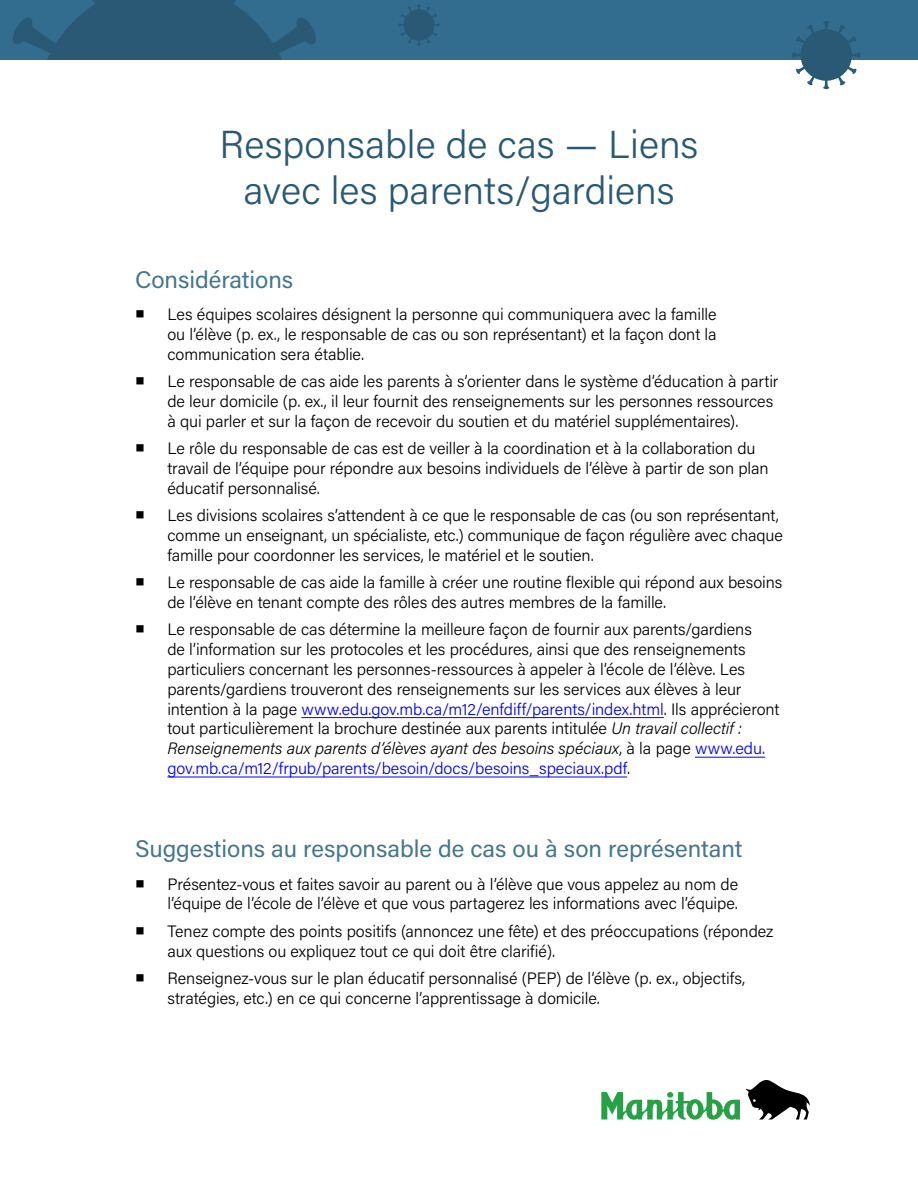
<style>
.page{position:relative;width:918px;height:1188px;background:#fff}
.page>*{position:absolute;margin:0;border:0;box-sizing:border-box;transform-origin:0 0}
.Head_A{font:300 39px/46.8px "Acumin Pro";color:#295975;text-align:center}
.Head_B-maroon{font:24px "Acumin Pro";color:#45768b}
.t1{font:300 16.5px/19.8px "Acumin Pro";letter-spacing:-.005em;color:#000}
.s1{font-family:"Arial Unicode MS";font-weight:400}
.s2{color:#0000fa}
.s3{font-style:italic}
</style>
<div class="page">
<hr style="left:301px;top:717px;width:363px;height:1px;background:#0000fa">
<hr style="left:695px;top:757px;width:70px;height:1px;background:#0000fa">
<hr style="left:167px;top:777px;width:460px;height:1px;background:#0000fa">
<div style="left:0;top:0;width:918px;height:59px;background:#326d8f"></div>
<svg style="left:13px;top:0;width:303px;height:59px"></svg>
<svg style="left:398px;top:4px;width:42px;height:42px"></svg>
<svg style="left:792px;top:21px;width:68px;height:68px"></svg>
<svg style="left:746px;top:1080px;width:64px;height:40px"></svg>
<svg style="left:601px;top:1092px;width:139px;height:28px"></svg>
<h1 class="Head_A" style="left:220px;top:119px;width:480px">Responsable de cas — Liens avec les parents/gardiens</h1>
<p class="Head_B-maroon" style="left:135px;top:263px;width:160px">Considérations</p>
<p class="t1" style="left:167px;top:304px;width:551px;text-align:justify;text-indent:-32px"><span class="s1">■</span> Les équipes scolaires désignent la personne qui communiquera avec la famille ou l’élève (p. ex., le responsable de cas ou son représentant) et la façon dont la communication sera établie.</p>
<p class="t1" style="left:167px;top:371px;width:612px;text-indent:-32px"><span class="s1">■</span> Le responsable de cas aide les parents à s’orienter dans le système d’éducation à partir de leur domicile (p. ex., il leur fournit des renseignements sur les personnes ressources à qui parler et sur la façon de recevoir du soutien et du matériel supplémentaires).</p>
<p class="t1" style="left:167px;top:438px;width:603px;text-indent:-32px"><span class="s1">■</span> Le rôle du responsable de cas est de veiller à la coordination et à la collaboration du travail de l’équipe pour répondre aux besoins individuels de l’élève à partir de son plan éducatif personnalisé.</p>
<p class="t1" style="left:167px;top:505px;width:617px;text-indent:-32px"><span class="s1">■</span> Les divisions scolaires s’attendent à ce que le responsable de cas (ou son représentant, comme un enseignant, un spécialiste, etc.) communique de façon régulière avec chaque famille pour coordonner les services, le matériel et le soutien.</p>
<p class="t1" style="left:167px;top:572px;width:616px;text-indent:-32px"><span class="s1">■</span> Le responsable de cas aide la famille à créer une routine flexible qui répond aux besoins de l’élève en tenant compte des rôles des autres membres de la famille.</p>
<p class="t1" style="left:167px;top:619px;width:614px;text-indent:-32px"><span class="s1">■</span> Le responsable de cas détermine la meilleure façon de fournir aux parents/gardiens<br>de l’information sur les protocoles et les procédures, ainsi que des renseignements particuliers concernant les personnes-ressources à appeler à l’école de l’élève. Les parents/gardiens trouveront des renseignements sur les services aux élèves à leur intention à la page <span class="s2">www.edu.gov.mb.ca/m12/enfdiff/parents/index.html</span>. Ils apprécieront tout particulièrement la brochure destinée aux parents intitulée <span class="s3">Un travail collectif :<br>Renseignements aux parents d’élèves ayant des besoins spéciaux</span>, à la page <span class="s2">www.edu. gov.mb.ca/m12/frpub/parents/besoin/docs/besoins_speciaux.pdf</span>.</p>
<p class="Head_B-maroon" style="left:135px;top:832px;width:609px">Suggestions au responsable de cas ou à son représentant</p>
<p class="t1" style="left:135px;top:873px;width:605px;text-align:right"><span class="s1">■</span> Présentez-vous et faites savoir au parent ou à l’élève que vous appelez au nom de l’équipe de l’école de l’élève et que vous partagerez les informations avec l’équipe.</p>
<p class="t1" style="left:167px;top:920px;width:608px;text-indent:-32px"><span class="s1">■</span> Tenez compte des points positifs (annoncez une fête) et des préoccupations (répondez aux questions ou expliquez tout ce qui doit être clarifié).</p>
<p class="t1" style="left:167px;top:968px;width:579px;text-indent:-32px"><span class="s1">■</span> Renseignez-vous sur le plan éducatif personnalisé (PEP) de l’élève (p. ex., objectifs, stratégies, etc.) en ce qui concerne l’apprentissage à domicile.</p>
</div>
